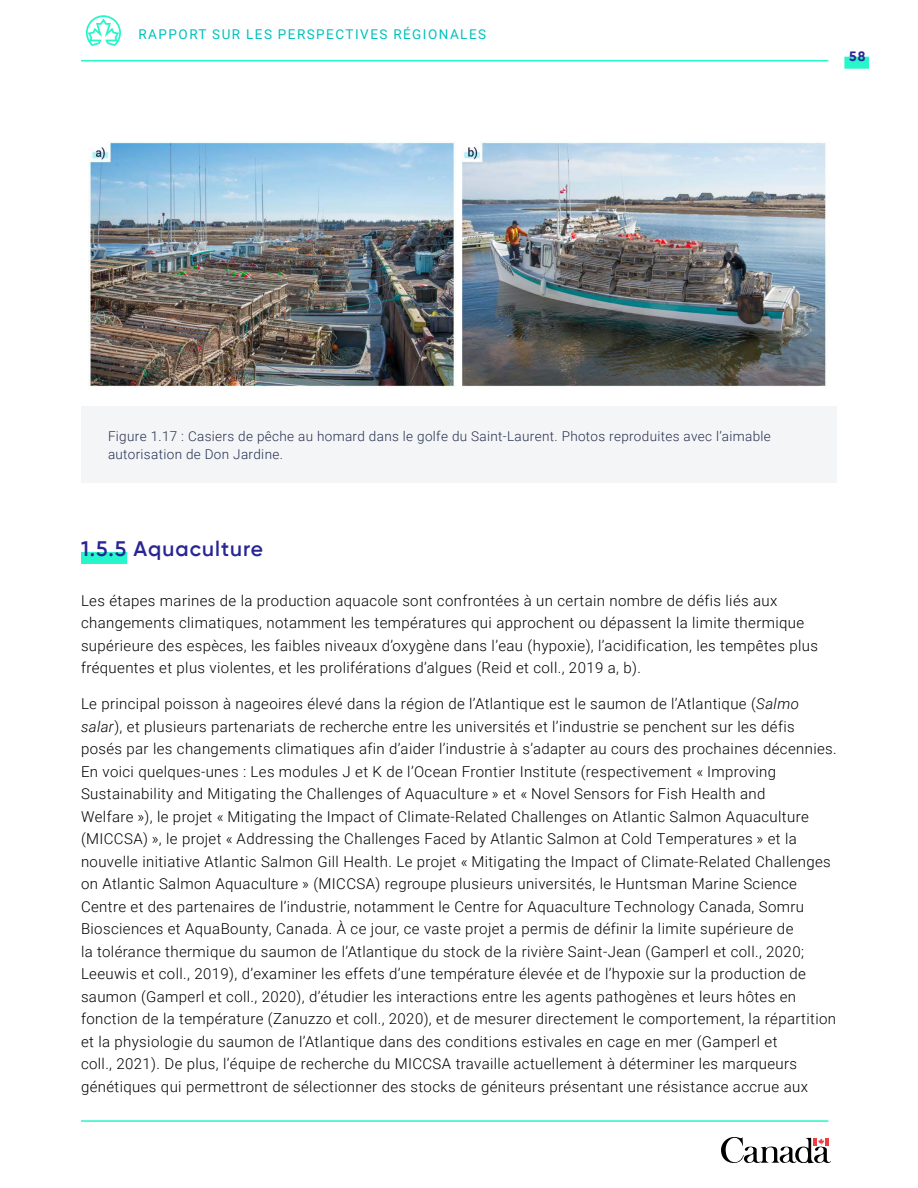
<style>
.page{position:relative;width:918px;height:1188px;background:#fff}
.page>*{position:absolute;margin:0;border:0;box-sizing:border-box;transform-origin:0 0}
.Heading_2{font:600 21px "Gilroy";letter-spacing:.05em;color:#292694}
.t1{font:300 15px/22.5px "Roboto";letter-spacing:.025em;color:#000}
.Figure_Caption{font:300 13.5px/18px "Roboto";letter-spacing:.025em;color:#252f52}
.t2{font:13.5px "Roboto";letter-spacing:.11em;color:#00c1bc}
.t3{font:700 13.5px "Gilroy";color:#2a2594}
.s1{font-style:italic}
</style>
<div class="page">
<svg style="left:721px;top:1137px;width:110px;height:27px"></svg>
<div style="left:844px;top:57px;width:25px;height:12px;background:#26f6c9"></div>
<hr style="left:81px;top:1120px;width:747px;height:2px;background:#26f6c9">
<hr style="left:81px;top:60px;width:747px;height:1px;background:#26f6c9">
<svg style="left:86px;top:15px;width:35px;height:31px"></svg>
<div style="left:81px;top:407px;width:756px;height:76px;background:#f4f5f6"></div>
<div style="left:81px;top:552px;width:46px;height:12px;background:#26f6c9"></div>
<img style="left:88px;top:141px;width:739px;height:247px">
<p class="t2" style="left:138px;top:25px;width:349px">RAPPORT SUR LES PERSPECTIVES RÉGIONALES</p>
<p class="t3" style="left:849px;top:48px;width:18px">58</p>
<p class="Figure_Caption" style="left:108px;top:427px;width:664px">Figure 1.17 : Casiers de pêche au homard dans le golfe du Saint-Laurent. Photos reproduites avec l’aimable autorisation de Don Jardine.</p>
<h2 class="Heading_2" style="left:81px;top:536px;width:184px">1.5.5 Aquaculture</h2>
<p class="t1" style="left:81px;top:589px;width:739px">Les étapes marines de la production aquacole sont confrontées à un certain nombre de défis liés aux changements climatiques, notamment les températures qui approchent ou dépassent la limite thermique supérieure des espèces, les faibles niveaux d’oxygène dans l’eau (hypoxie), l’acidification, les tempêtes plus fréquentes et plus violentes, et les proliférations d’algues (Reid et coll., 2019 a, b).</p>
<p class="t1" style="left:81px;top:692px;width:757px">Le principal poisson à nageoires élevé dans la région de l’Atlantique est le saumon de l’Atlantique (<span class="s1">Salmo salar</span>), et plusieurs partenariats de recherche entre les universités et l’industrie se penchent sur les défis posés par les changements climatiques afin d’aider l’industrie à s’adapter au cours des prochaines décennies.<br>En voici quelques-unes : Les modules J et K de l’Ocean Frontier Institute (respectivement « Improving Sustainability and Mitigating the Challenges of Aquaculture » et « Novel Sensors for Fish Health and<br>Welfare »), le projet « Mitigating the Impact of Climate-Related Challenges on Atlantic Salmon Aquaculture (MICCSA) », le projet « Addressing the Challenges Faced by Atlantic Salmon at Cold Temperatures » et la nouvelle initiative Atlantic Salmon Gill Health. Le projet « Mitigating the Impact of Climate-Related Challenges on Atlantic Salmon Aquaculture » (MICCSA) regroupe plusieurs universités, le Huntsman Marine Science Centre et des partenaires de l’industrie, notamment le Centre for Aquaculture Technology Canada, Somru Biosciences et AquaBounty, Canada. À ce jour, ce vaste projet a permis de définir la limite supérieure de<br>la tolérance thermique du saumon de l’Atlantique du stock de la rivière Saint-Jean (Gamperl et coll., 2020; Leeuwis et coll., 2019), d’examiner les effets d’une température élevée et de l’hypoxie sur la production de saumon (Gamperl et coll., 2020), d’étudier les interactions entre les agents pathogènes et leurs hôtes en fonction de la température (Zanuzzo et coll., 2020), et de mesurer directement le comportement, la répartition et la physiologie du saumon de l’Atlantique dans des conditions estivales en cage en mer (Gamperl et<br>coll., 2021). De plus, l’équipe de recherche du MICCSA travaille actuellement à déterminer les marqueurs génétiques qui permettront de sélectionner des stocks de géniteurs présentant une résistance accrue aux</p>
</div>
